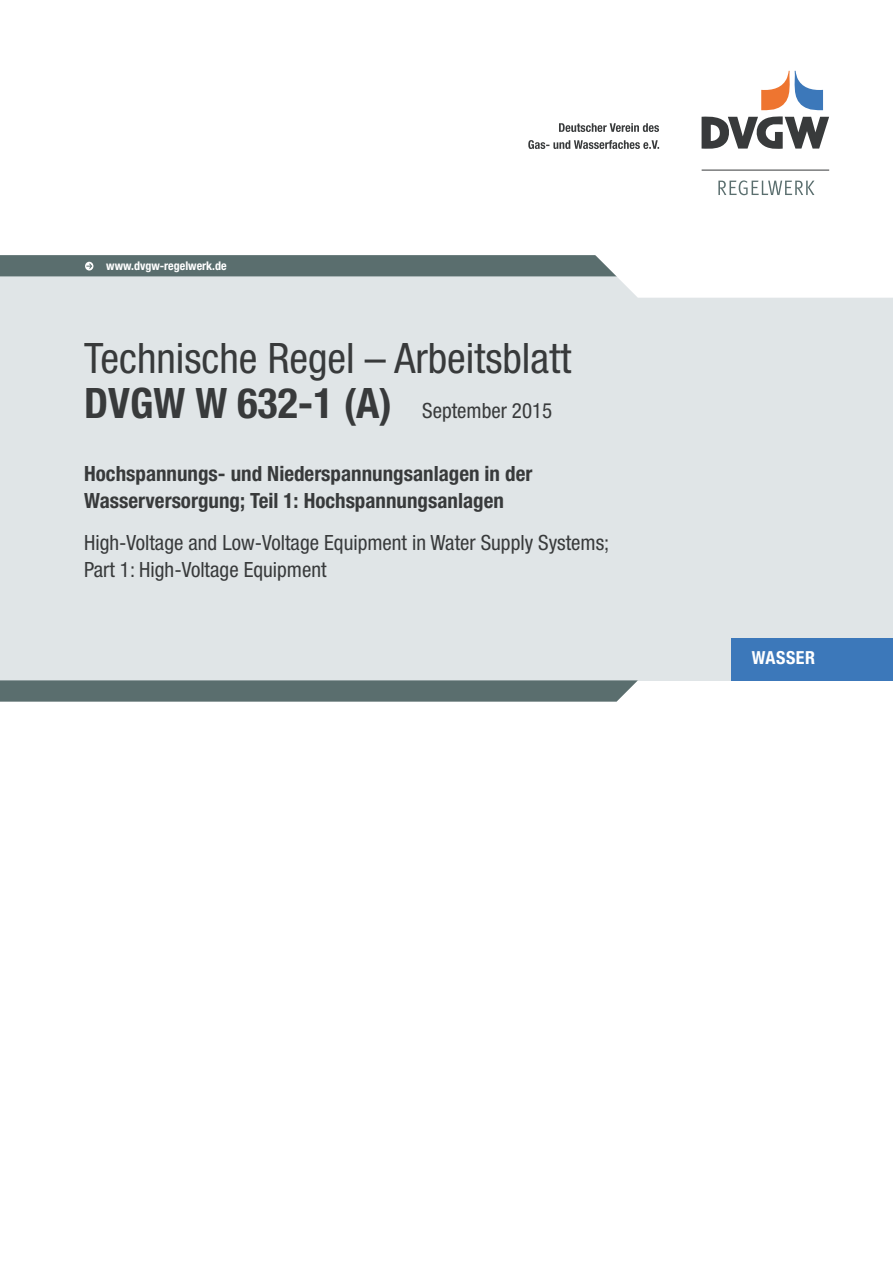
<style>
.page{position:relative;width:893px;height:1263px;background:#fff}
.page>*{position:absolute;margin:0;border:0;box-sizing:border-box;transform-origin:0 0}
.DVGW-MEDIENZUSATZ{font:condensed 42px/45px "Helvetica Neue LT Pro";color:#383a3b}
.DVGW-MEDIENZUSATZ-2{font:700 condensed 21px/27px "Helvetica Neue LT Pro";color:#383a3b}
.DVGW-MEDIENZUSATZ-3{font:condensed 21px/27px "Helvetica Neue LT Pro";color:#383a3b}
.DVGW-MEDIENZUSATZ-4{font:700 condensed 18px "Helvetica Neue LT Pro";letter-spacing:.03em;color:#fff}
.DVGW_Inhalte_fett_77{font:700 condensed 12px "Helvetica Neue LT Pro";color:#fff}
.s1{font-weight:700}
.s2{font-size:21px}
</style>
<div class="page">
<div style="left:0;top:255px;width:893px;height:425px;background:#e0e5e7"></div>
<svg style="left:0;top:680px;width:638px;height:22px;background:#617474"></svg>
<svg style="left:702px;top:71px;width:127px;height:78px"></svg>
<hr style="left:702px;top:170px;width:127px;height:1px;background:#383a3b">
<svg style="left:528px;top:140px;width:131px;height:9px"></svg>
<svg style="left:559px;top:123px;width:100px;height:9px"></svg>
<svg style="left:718px;top:180px;width:96px;height:15px"></svg>
<svg style="left:0;top:255px;width:893px;height:43px"></svg>
<div style="left:731px;top:638px;width:162px;height:42px;background:#3c78ba"></div>
<p class="DVGW_Inhalte_fett_77" style="left:106px;top:259px;width:122px">www.dvgw-regelwerk.de</p>
<p class="DVGW-MEDIENZUSATZ" style="left:84px;top:336px;width:489px">Technische Regel – Arbeitsblatt<br><span class="s1">DVGW W 632-1 (A)</span> <span class="s2">September 2015</span></p>
<p class="DVGW-MEDIENZUSATZ-2" style="left:84px;top:461px;width:450px">Hochspannungs- und Niederspannungsanlagen in der<br>Wasserversorgung; Teil 1: Hochspannungsanlagen</p>
<p class="DVGW-MEDIENZUSATZ-3" style="left:84px;top:529px;width:527px">High-Voltage and Low-Voltage Equipment in Water Supply Systems;<br>Part 1: High-Voltage Equipment</p>
<p class="DVGW-MEDIENZUSATZ-4" style="left:752px;top:647px;width:65px">WASSER</p>
</div>
